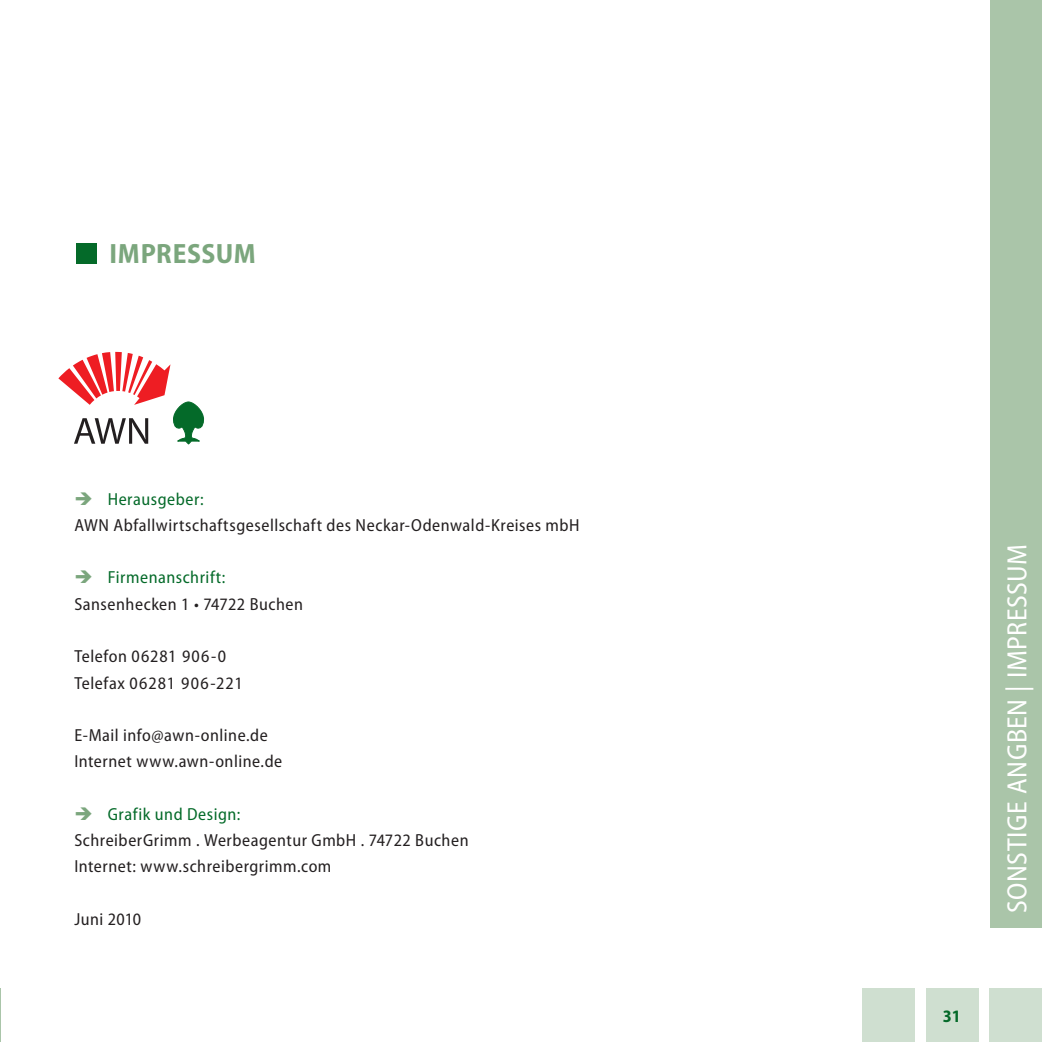
<style>
.page{position:relative;width:1042px;height:1042px;background:#fff}
.page>*{position:absolute;margin:0;border:0;box-sizing:border-box;transform-origin:0 0}
.t1{font:semi-condensed 28px "Myriad Pro";letter-spacing:.025em;color:#fff}
.t2{font:700 semi-condensed 28px "Myriad Pro";color:#7ba67d}
.t3{font:semi-condensed 17.5px/26.2px "Myriad Pro";letter-spacing:.03em;color:#231f20}
.t4{font:700 semi-condensed 17.5px "Myriad Pro";color:#046a29}
.s1{color:#7ba67d}
.s2{color:#046a29}
</style>
<div class="page">
<div style="left:990px;top:0;width:52px;height:928px;background:#aac5a9"></div>
<div style="left:926px;top:988px;width:52px;height:54px;background:#cfdfd0"></div>
<div style="left:863px;top:988px;width:52px;height:54px;background:#cfdfd0"></div>
<div style="left:989px;top:988px;width:53px;height:54px;background:#cfdfd0"></div>
<hr style="left:0;top:988px;width:1px;height:54px;background:#aac5a9">
<div style="left:76px;top:243px;width:21px;height:21px;background:#046a29"></div>
<svg style="left:58px;top:352px;width:146px;height:93px"></svg>
<h1 class="t2" style="left:110px;top:238px;width:17px">IMPRESSUM</h1>
<p class="t3" style="left:74px;top:486px;width:507px"><span class="s1">➔</span> <span class="s2">Herausgeber:<br></span>AWN Abfallwirtschaftsgesellschaft des Neckar-Odenwald-Kreises mbH</p>
<p class="t3" style="left:74px;top:565px;width:230px"><span class="s1">➔</span> <span class="s2">Firmenanschrift:<br></span>Sansenhecken 1 • 74722 Buchen</p>
<p class="t3" style="left:74px;top:643px;width:170px">Telefon 06281 906-0<br>Telefax 06281 906-221</p>
<p class="t3" style="left:74px;top:722px;width:209px">E-Mail info@awn-online.de<br>Internet www.awn-online.de</p>
<p class="t3" style="left:74px;top:801px;width:396px"><span class="s1">➔</span> <span class="s2">Grafik und Design:<br></span>SchreiberGrimm . Werbeagentur GmbH . 74722 Buchen<br>Internet: www.schreibergrimm.com</p>
<p class="t3" style="left:74px;top:906px;width:68px">Juni 2010</p>
<p class="t4" style="left:943px;top:1006px;width:19px">31</p>
<h1 class="t1" style="left:1002px;top:913px;width:367px;rotate:-90deg">SONSTIGE ANGBEN | IMPRESSUM</h1>
</div>
